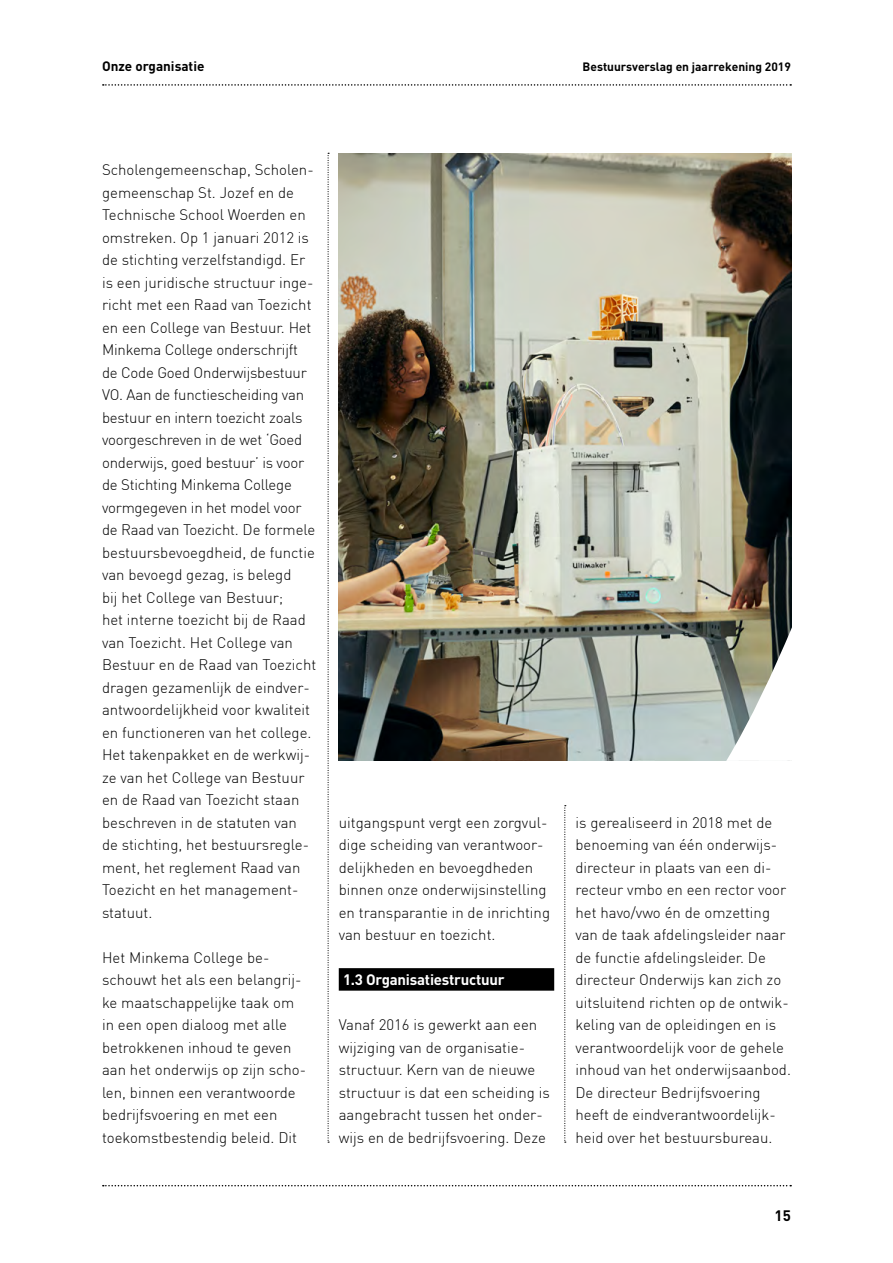
<style>
.page{position:relative;width:893px;height:1263px;background:#fff}
.page>*{position:absolute;margin:0;border:0;box-sizing:border-box;transform-origin:0 0}
.t1{font:300 15px/22.5px "DIN";color:#000}
.t2{font:700 15px "DIN";letter-spacing:-.015em;color:#fff}
.t3{font:700 15px "DIN";color:#000}
.t4{font:700 13.5px "DIN";color:#000}
.t5{font:700 12px "DIN";color:#000}
</style>
<div class="page">
<svg style="left:328px;top:153px;width:1px;height:990px"></svg>
<svg style="left:564px;top:805px;width:2px;height:338px"></svg>
<svg style="left:103px;top:84px;width:688px;height:2px"></svg>
<svg style="left:103px;top:1185px;width:688px;height:1px"></svg>
<div style="left:339px;top:968px;width:215px;height:23px;background:#000"></div>
<img style="left:339px;top:153px;width:452px;height:607px">
<svg style="left:726px;top:626px;width:66px;height:135px"></svg>
<p class="t4" style="left:102px;top:58px;width:104px">Onze organisatie</p>
<p class="t5" style="left:583px;top:59px;width:210px">Bestuursverslag en jaarrekening 2019</p>
<p class="t1" style="left:102px;top:158px;width:216px">Scholengemeenschap, Scholen&shy;gemeenschap St. Jozef en de<br>Technische School Woerden en omstreken. Op 1 januari 2012 is de stichting verzelfstandigd. Er is een juridische structuur inge&shy;richt met een Raad van Toezicht en een College van Bestuur. Het<br>Minkema College onderschrijft de Code Goed Onderwijsbestuur<br>VO. Aan de functiescheiding van bestuur en intern toezicht zoals voorgeschreven in de wet ‘Goed onderwijs, goed bestuur’ is voor de Stichting Minkema College vormgegeven in het model voor de Raad van Toezicht. De formele bestuursbevoegdheid, de functie van bevoegd gezag, is belegd<br>bij het College van Bestuur;<br>het interne toezicht bij de Raad van Toezicht. Het College van<br>Bestuur en de Raad van Toezicht dragen gezamenlijk de eindver&shy;antwoordelijkheid voor kwaliteit en functioneren van het college.<br>Het takenpakket en de werkwij&shy;ze van het College van Bestuur en de Raad van Toezicht staan beschreven in de statuten van de stichting, het bestuursregle&shy;ment, het reglement Raad van<br>Toezicht en het management&shy;statuut.</p>
<p class="t1" style="left:102px;top:946px;width:206px">Het Minkema College be&shy;schouwt het als een belangrij&shy;ke maatschappelijke taak om in een open dialoog met alle betrokkenen inhoud te geven aan het onderwijs op zijn scho&shy;len, binnen een verantwoorde bedrijfsvoering en met een toekomstbestendig beleid. Dit</p>
<p class="t1" style="left:339px;top:811px;width:213px">uitgangspunt vergt een zorgvul&shy;dige scheiding van verantwoor&shy;delijkheden en bevoegdheden binnen onze onderwijsinstelling en transparantie in de inrichting van bestuur en toezicht.</p>
<p class="t2" style="left:343px;top:970px;width:163px">1.3 Organisatiestructuur</p>
<p class="t1" style="left:339px;top:1013px;width:213px">Vanaf 2016 is gewerkt aan een wijziging van de organisatie&shy;structuur. Kern van de nieuwe structuur is dat een scheiding is aangebracht tussen het onder&shy;wijs en de bedrijfsvoering. Deze</p>
<p class="t1" style="left:575px;top:811px;width:217px">is gerealiseerd in 2018 met de benoeming van één onderwijs&shy;directeur in plaats van een di&shy;recteur vmbo en een rector voor het havo/vwo én de omzetting van de taak afdelingsleider naar de functie afdelingsleider. De directeur Onderwijs kan zich zo uitsluitend richten op de ontwik&shy;keling van de opleidingen en is verantwoordelijk voor de gehele inhoud van het onderwijsaanbod.<br>De directeur Bedrijfsvoering heeft de eindverantwoordelijk&shy;heid over het bestuursbureau.</p>
<p class="t3" style="left:775px;top:1205px;width:18px">15</p>
</div>
